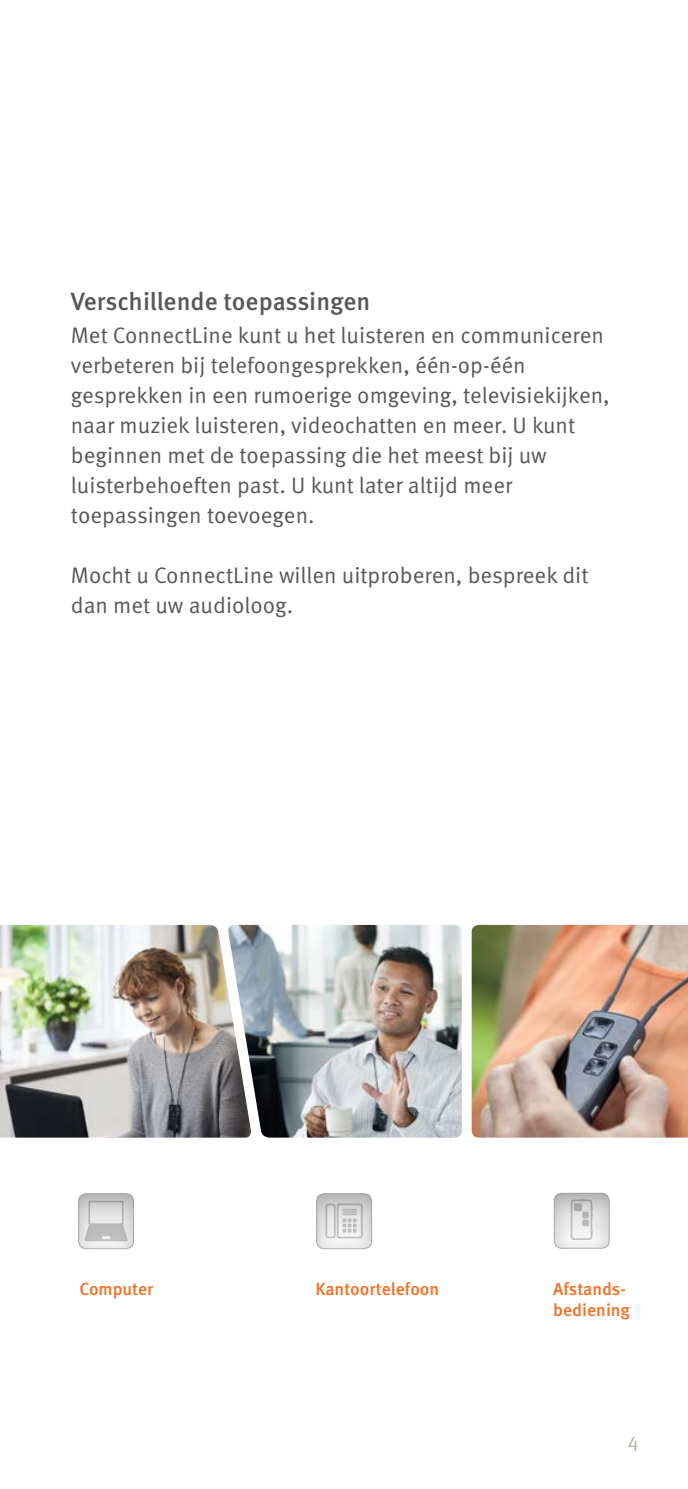
<style>
.page{position:relative;width:688px;height:1489px;background:#fff}
.page>*{position:absolute;margin:0;border:0;box-sizing:border-box;transform-origin:0 0}
.t1{font:500 25px "Meta Pro";letter-spacing:-.005em;color:#575855}
.t2{font:22.5px/30px "Meta Pro";color:#575855}
.t3{font:20px "Meta Pro";color:#b2b2a7}
.t4{font:500 17.5px/21px "Meta Pro";color:#f36e21}
</style>
<div class="page">
<svg style="left:320px;top:1198px;width:52px;height:51px"></svg>
<svg style="left:316px;top:1193px;width:55px;height:55px;background:#d3d3d4"></svg>
<svg style="left:78px;top:1197px;width:56px;height:52px"></svg>
<svg style="left:79px;top:1193px;width:54px;height:55px;background:#cfcfd0"></svg>
<svg style="left:553px;top:1192px;width:50px;height:50px"></svg>
<svg style="left:554px;top:1193px;width:55px;height:55px"></svg>
<img style="left:0;top:924px;width:227px;height:213px">
<img style="left:227px;top:924px;width:234px;height:213px">
<img style="left:471px;top:924px;width:216px;height:213px">
<p class="t1" style="left:71px;top:285px;width:301px">Verschillende toepassingen</p>
<p class="t2" style="left:71px;top:320px;width:540px">Met ConnectLine kunt u het luisteren en communiceren verbeteren bij telefoongesprekken, één-op-één gesprekken in een rumoerige omgeving, televisiekijken, naar muziek luisteren, videochatten en meer. U kunt beginnen met de toepassing die het meest bij uw luisterbehoeften past. U kunt later altijd meer toepassingen toevoegen.</p>
<p class="t2" style="left:71px;top:560px;width:519px">Mocht u ConnectLine willen uitproberen, bespreek dit dan met uw audioloog.</p>
<p class="t4" style="left:79px;top:1278px;width:75px">Computer</p>
<p class="t4" style="left:315px;top:1278px;width:125px">Kantoortelefoon</p>
<p class="t4" style="left:553px;top:1278px;width:78px">Afstands&shy;bediening</p>
<p class="t3" style="left:627px;top:1428px;width:12px">4</p>
</div>
